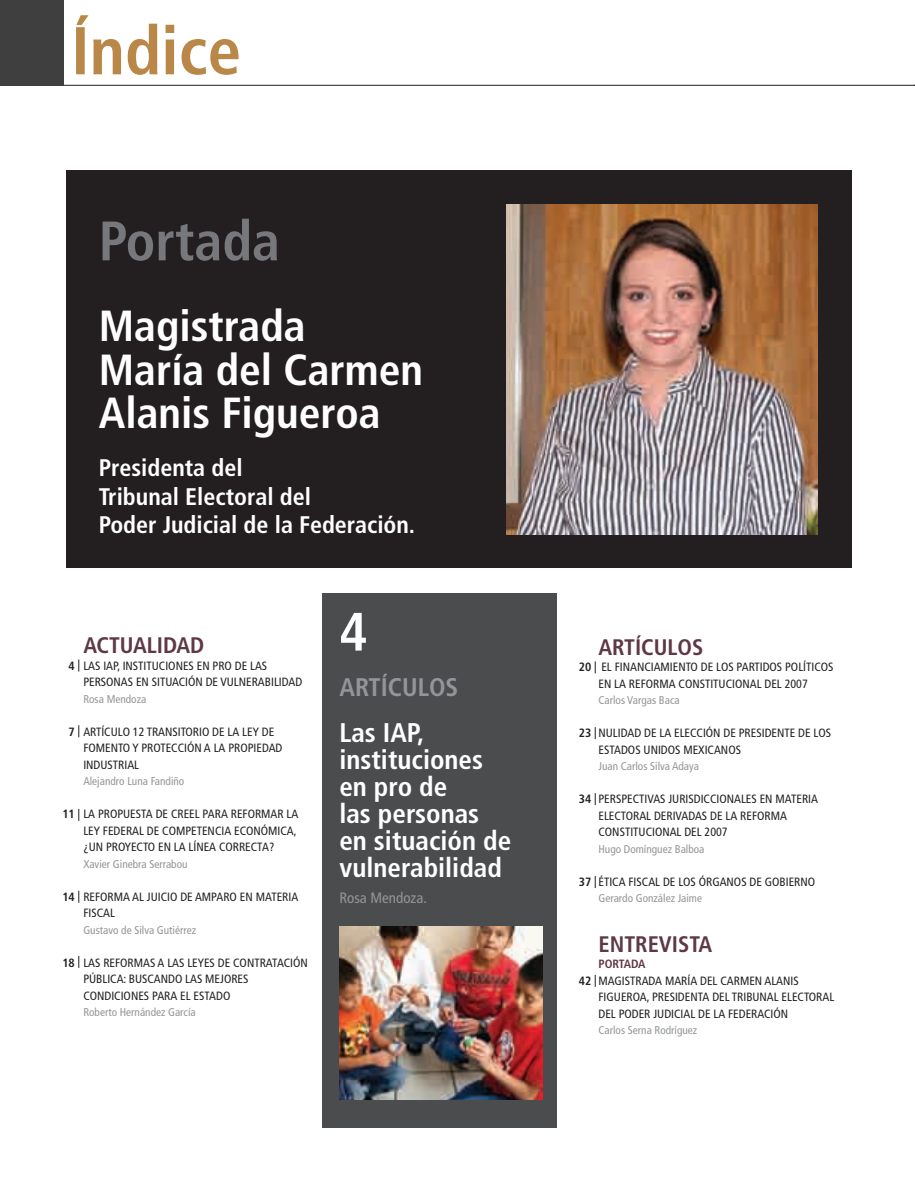
<style>
.page{position:relative;width:915px;height:1191px;background:#fff}
.page>*{position:absolute;margin:0;border:0;box-sizing:border-box;transform-origin:0 0}
.t1{font:700 condensed 67.5px "Frutiger";color:#b98747}
.t2{font:700 condensed 55.5px "Frutiger";color:#76787b}
.t3{font:700 condensed 54px "Frutiger";color:#fff}
.t4{font:700 condensed 43.5px/43.5px "Frutiger";color:#fff}
.t5{font:700 condensed 27px/27px "Frutiger";color:#fff}
.t6{font:700 condensed 25.5px "Frutiger";color:#939598}
.t7{font:700 condensed 24px/28.5px "Frutiger";color:#fff}
.t8{font:700 condensed 22.5px "Frutiger";color:#5e3844}
.t9{font:condensed 15px "Frutiger";color:#939598}
.t10{font:condensed 12px/16.5px "Frutiger";color:#231f20}
.t11{font:700 condensed 12px "Frutiger";color:#231f20}
.t12{font:700 condensed 12px "Frutiger";letter-spacing:-.01em;color:#5e3844}
.t13{font:condensed 11.25px "Frutiger";color:#939598}
</style>
<div class="page">
<hr style="left:0;top:85px;width:914px;height:1px;background:#231f20">
<div style="left:0;top:0;width:64px;height:85px;background:#3f3f40"></div>
<div style="left:66px;top:170px;width:784px;height:398px;background:#231f20"></div>
<div style="left:322px;top:593px;width:234px;height:535px;background:#4b4c4d"></div>
<img style="left:339px;top:926px;width:203px;height:173px">
<svg style="left:78px;top:659px;width:1px;height:12px"></svg>
<svg style="left:78px;top:725px;width:1px;height:12px"></svg>
<svg style="left:78px;top:809px;width:1px;height:12px"></svg>
<svg style="left:594px;top:793px;width:1px;height:12px"></svg>
<svg style="left:594px;top:876px;width:1px;height:12px"></svg>
<svg style="left:78px;top:890px;width:1px;height:12px"></svg>
<svg style="left:594px;top:661px;width:1px;height:12px"></svg>
<svg style="left:594px;top:727px;width:1px;height:12px"></svg>
<svg style="left:78px;top:956px;width:1px;height:12px"></svg>
<img style="left:506px;top:205px;width:311px;height:329px">
<h1 class="t1" style="left:71px;top:11px;width:172px">Índice</h1>
<h2 class="t2" style="left:99px;top:208px;width:183px">Portada</h2>
<h3 class="t4" style="left:99px;top:304px;width:326px">Magistrada<br>María del Carmen<br>Alanis Figueroa</h3>
<h3 class="t7" style="left:99px;top:453px;width:318px">Presidenta del<br>Tribunal Electoral del<br>Poder Judicial de la Federación.</h3>
<p class="t11" style="left:69px;top:658px;width:8px">4</p>
<p class="t11" style="left:69px;top:724px;width:8px">7</p>
<p class="t11" style="left:62px;top:807px;width:14px">11</p>
<p class="t11" style="left:62px;top:889px;width:14px">14</p>
<p class="t11" style="left:62px;top:955px;width:14px">18</p>
<h3 class="t8" style="left:83px;top:632px;width:122px">ACTUALIDAD</h3>
<p class="t10" style="left:83px;top:657px;width:220px">LAS IAP, INSTITUCIONES EN PRO DE LAS<br>PERSONAS EN SITUACIÓN DE VULNERABILIDAD</p>
<p class="t13" style="left:83px;top:692px;width:64px">Rosa Mendoza</p>
<p class="t10" style="left:83px;top:723px;width:200px">ARTÍCULO 12 TRANSITORIO DE LA LEY DE<br>FOMENTO Y PROTECCIÓN A LA PROPIEDAD<br>INDUSTRIAL</p>
<p class="t13" style="left:83px;top:775px;width:102px">Alejandro Luna Fandiño</p>
<p class="t10" style="left:83px;top:806px;width:216px">LA PROPUESTA DE CREEL PARA REFORMAR LA<br>LEY FEDERAL DE COMPETENCIA ECONÓMICA, ¿UN PROYECTO EN LA LÍNEA CORRECTA?</p>
<p class="t13" style="left:83px;top:857px;width:106px">Xavier Ginebra Serrabou</p>
<p class="t10" style="left:83px;top:888px;width:216px">REFORMA AL JUICIO DE AMPARO EN MATERIA<br>FISCAL</p>
<p class="t13" style="left:83px;top:923px;width:114px">Gustavo de Silva Gutiérrez</p>
<p class="t10" style="left:83px;top:954px;width:226px">LAS REFORMAS A LAS LEYES DE CONTRATACIÓN<br>PÚBLICA: BUSCANDO LAS MEJORES<br>CONDICIONES PARA EL ESTADO</p>
<p class="t13" style="left:83px;top:1006px;width:114px">Roberto Hernández García</p>
<h3 class="t3" style="left:339px;top:600px;width:30px">4</h3>
<h3 class="t6" style="left:339px;top:671px;width:120px">ARTÍCULOS</h3>
<h3 class="t5" style="left:339px;top:719px;width:173px">Las IAP, instituciones en pro de<br>las personas en situación de vulnerabilidad</h3>
<p class="t9" style="left:339px;top:888px;width:89px">Rosa Mendoza.</p>
<h3 class="t8" style="left:598px;top:633px;width:106px">ARTÍCULOS</h3>
<p class="t10" style="left:598px;top:658px;width:236px">EL FINANCIAMIENTO DE LOS PARTIDOS POLÍTICOS<br>EN LA REFORMA CONSTITUCIONAL DEL 2007</p>
<p class="t13" style="left:598px;top:693px;width:83px">Carlos Vargas Baca</p>
<p class="t10" style="left:598px;top:724px;width:234px">NULIDAD DE LA ELECCIÓN DE PRESIDENTE DE LOS<br>ESTADOS UNIDOS MEXICANOS</p>
<p class="t13" style="left:598px;top:759px;width:102px">Juan Carlos Silva Adaya</p>
<p class="t10" style="left:598px;top:790px;width:221px">PERSPECTIVAS JURISDICCIONALES EN MATERIA<br>ELECTORAL DERIVADAS DE LA REFORMA<br>CONSTITUCIONAL DEL 2007</p>
<p class="t13" style="left:598px;top:842px;width:107px">Hugo Domínguez Balboa</p>
<p class="t10" style="left:598px;top:873px;width:218px">ÉTICA FISCAL DE LOS ÓRGANOS DE GOBIERNO</p>
<p class="t13" style="left:598px;top:891px;width:105px">Gerardo González Jaime</p>
<h3 class="t8" style="left:598px;top:930px;width:115px">ENTREVISTA</h3>
<p class="t12" style="left:598px;top:957px;width:49px">PORTADA</p>
<p class="t10" style="left:598px;top:972px;width:237px">MAGISTRADA MARÍA DEL CARMEN ALANIS<br>FIGUEROA, PRESIDENTA DEL TRIBUNAL ELECTORAL<br>DEL PODER JUDICIAL DE LA FEDERACIÓN</p>
<p class="t13" style="left:598px;top:1023px;width:100px">Carlos Serna Rodríguez</p>
<p class="t11" style="left:578px;top:659px;width:14px">20</p>
<p class="t11" style="left:578px;top:725px;width:14px">23</p>
<p class="t11" style="left:578px;top:791px;width:14px">34</p>
<p class="t11" style="left:578px;top:874px;width:14px">37</p>
<p class="t11" style="left:578px;top:973px;width:14px">42</p>
</div>
